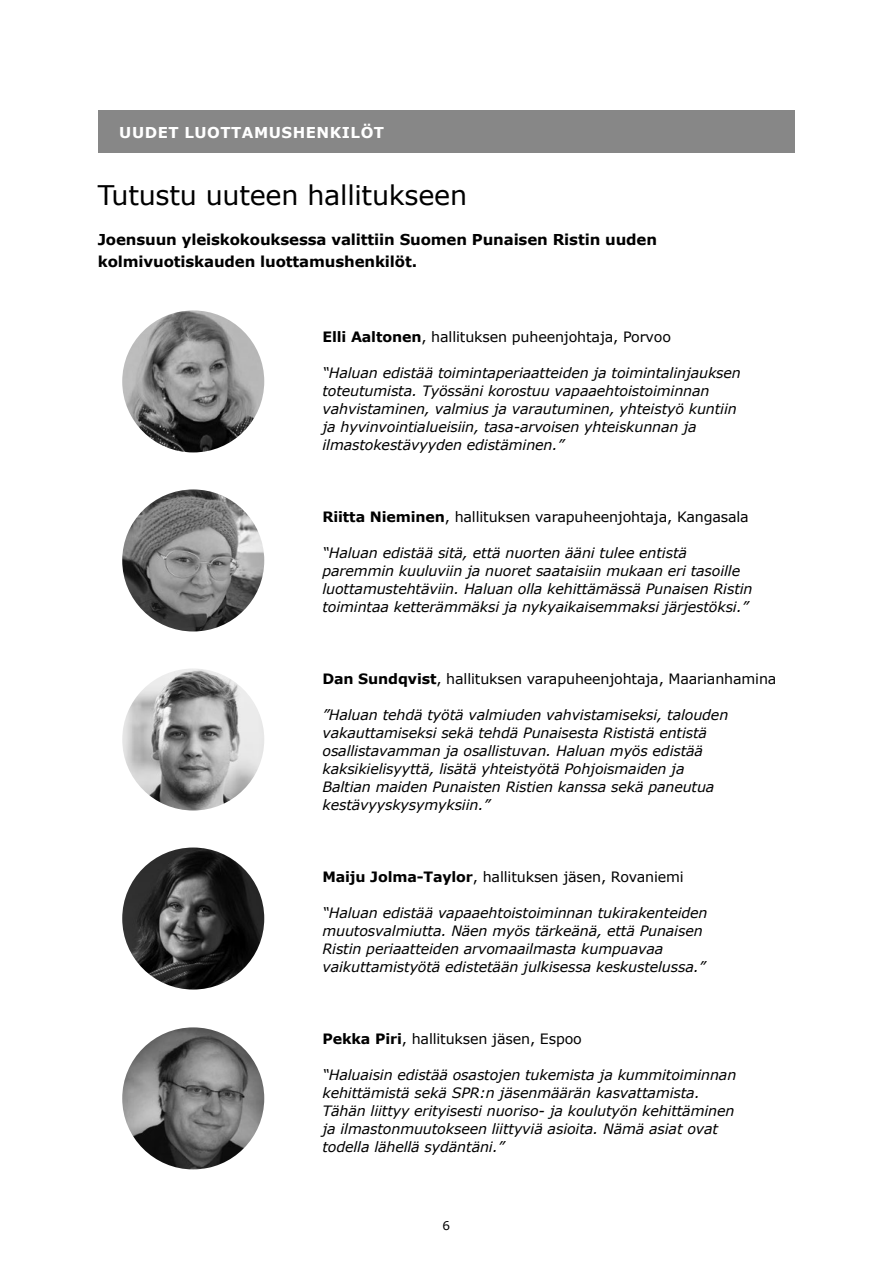
<style>
.page{position:relative;width:893px;height:1263px;background:#fff}
.page>*{position:absolute;margin:0;border:0;box-sizing:border-box;transform-origin:0 0}
.t1{font:27px "Verdana";letter-spacing:-.01em;color:#000}
.t2{font:700 15px/22.5px "Verdana";letter-spacing:-.01em;color:#000}
.t3{font:700 15px "Verdana";letter-spacing:.035em;color:#fff}
.t4{font:italic 14.25px/18px "Verdana";letter-spacing:-.01em;color:#000}
.t5{font:14.25px "Verdana";letter-spacing:-.01em;color:#000}
.t6{font:12px "Verdana";color:#000}
.s1{font-weight:700}
</style>
<div class="page">
<div style="left:98px;top:111px;width:696px;height:42px;background:#878787"></div>
<img style="left:122px;top:310px;width:142px;height:142px;border-radius:71px">
<img style="left:122px;top:489px;width:142px;height:142px;border-radius:71px">
<img style="left:122px;top:668px;width:142px;height:142px;border-radius:71px">
<img style="left:122px;top:847px;width:142px;height:142px;border-radius:71px">
<img style="left:122px;top:1027px;width:142px;height:142px;border-radius:71px">
<p class="t3" style="left:119px;top:122px;width:266px">UUDET LUOTTAMUSHENKILÖT</p>
<h1 class="t1" style="left:98px;top:177px;width:371px">Tutustu uuteen hallitukseen</h1>
<p class="t2" style="left:98px;top:228px;width:561px">Joensuun yleiskokouksessa valittiin Suomen Punaisen Ristin uuden kolmivuotiskauden luottamushenkilöt.</p>
<p class="t5" style="left:322px;top:327px;width:350px"><span class="s1">Elli Aaltonen</span>, hallituksen puheenjohtaja, Porvoo</p>
<p class="t4" style="left:322px;top:364px;width:420px">“Haluan edistää toimintaperiaatteiden ja toimintalinjauksen toteutumista. Työssäni korostuu vapaaehtoistoiminnan vahvistaminen, valmius ja varautuminen, yhteistyö kuntiin ja hyvinvointialueisiin, tasa-arvoisen yhteiskunnan ja ilmastokestävyyden edistäminen.”</p>
<p class="t5" style="left:322px;top:507px;width:428px"><span class="s1">Riitta Nieminen</span>, hallituksen varapuheenjohtaja, Kangasala</p>
<p class="t4" style="left:322px;top:544px;width:432px">“Haluan edistää sitä, että nuorten ääni tulee entistä paremmin kuuluviin ja nuoret saataisiin mukaan eri tasoille luottamustehtäviin. Haluan olla kehittämässä Punaisen Ristin toimintaa ketterämmäksi ja nykyaikaisemmaksi järjestöksi.”</p>
<p class="t5" style="left:322px;top:669px;width:455px"><span class="s1">Dan Sundqvist</span>, hallituksen varapuheenjohtaja, Maarianhamina</p>
<p class="t4" style="left:322px;top:706px;width:407px">”Haluan tehdä työtä valmiuden vahvistamiseksi, talouden vakauttamiseksi sekä tehdä Punaisesta Rististä entistä osallistavamman ja osallistuvan. Haluan myös edistää kaksikielisyyttä, lisätä yhteistyötä Pohjoismaiden ja Baltian maiden Punaisten Ristien kanssa sekä paneutua kestävyyskysymyksiin.”</p>
<p class="t5" style="left:322px;top:867px;width:363px"><span class="s1">Maiju Jolma-Taylor</span>, hallituksen jäsen, Rovaniemi</p>
<p class="t4" style="left:322px;top:904px;width:387px">“Haluan edistää vapaaehtoistoiminnan tukirakenteiden muutosvalmiutta. Näen myös tärkeänä, että Punaisen Ristin periaatteiden arvomaailmasta kumpuavaa vaikuttamistyötä edistetään julkisessa keskustelussa.”</p>
<p class="t5" style="left:322px;top:1029px;width:261px"><span class="s1">Pekka Piri</span>, hallituksen jäsen, Espoo</p>
<p class="t4" style="left:322px;top:1066px;width:415px">“Haluaisin edistää osastojen tukemista ja kummitoiminnan kehittämistä sekä SPR:n jäsenmäärän kasvattamista.<br>Tähän liittyy erityisesti nuoriso- ja koulutyön kehittäminen ja ilmastonmuutokseen liittyviä asioita. Nämä asiat ovat todella lähellä sydäntäni.”</p>
<p class="t6" style="left:442px;top:1217px;width:9px">6</p>
</div>
